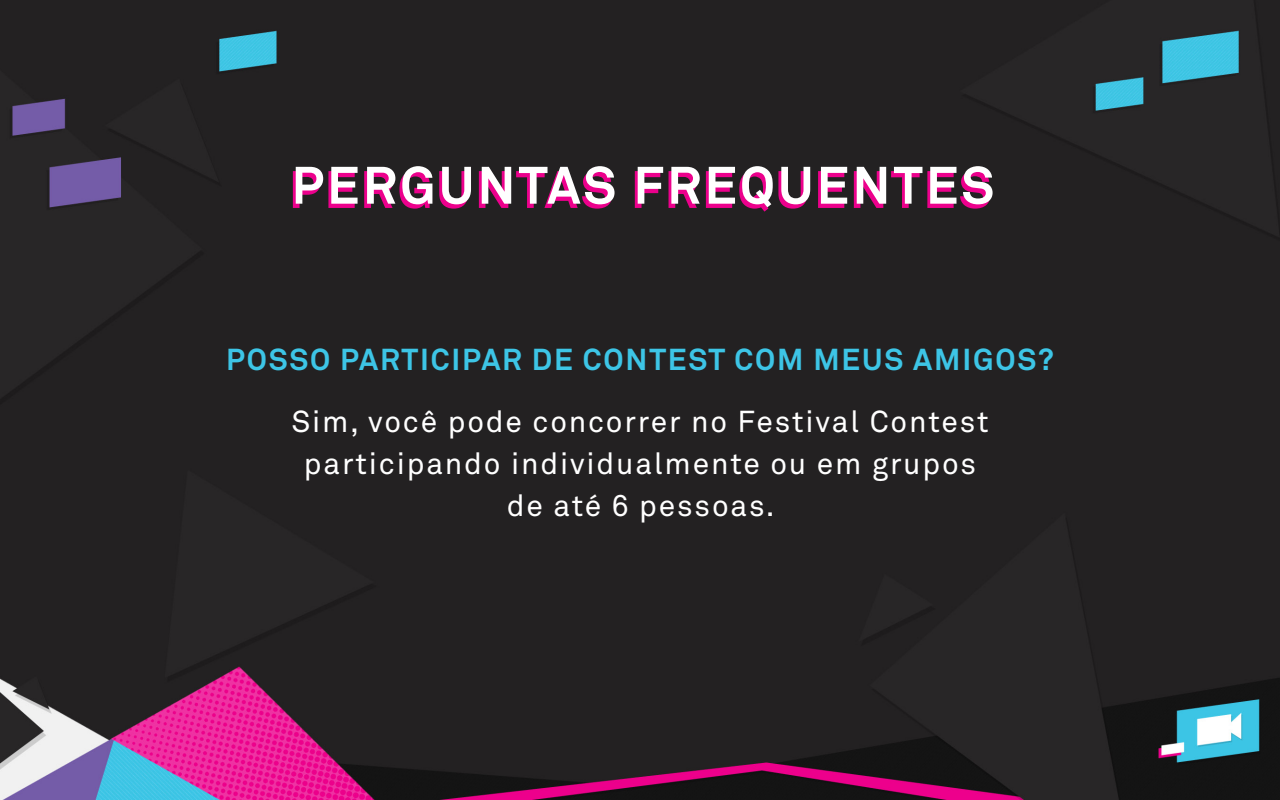
<style>
.page{position:relative;width:1280px;height:800px;background:#232122}
.page>*{position:absolute;margin:0;border:0;box-sizing:border-box;transform-origin:0 0}
.t1{font:700 52px "Akkurat Pro";letter-spacing:.06em;color:#fff}
.t2{font:30px/42px "Akkurat Pro";letter-spacing:.06em;color:#fff;text-align:center}
.t3{font:700 30px "Akkurat Pro";letter-spacing:.06em;color:#3dc5e6}
</style>
<div class="page">
<h1 class="t1" style="left:291px;top:153px;width:704px">PERGUNTAS FREQUENTES</h1>
<p class="t3" style="left:226px;top:341px;width:829px">POSSO PARTICIPAR DE CONTEST COM MEUS AMIGOS?</p>
<p class="t2" style="left:291px;top:402px;width:699px">Sim, você pode concorrer no Festival Contest participando individualmente ou em grupos de até 6 pessoas.</p>
</div>
